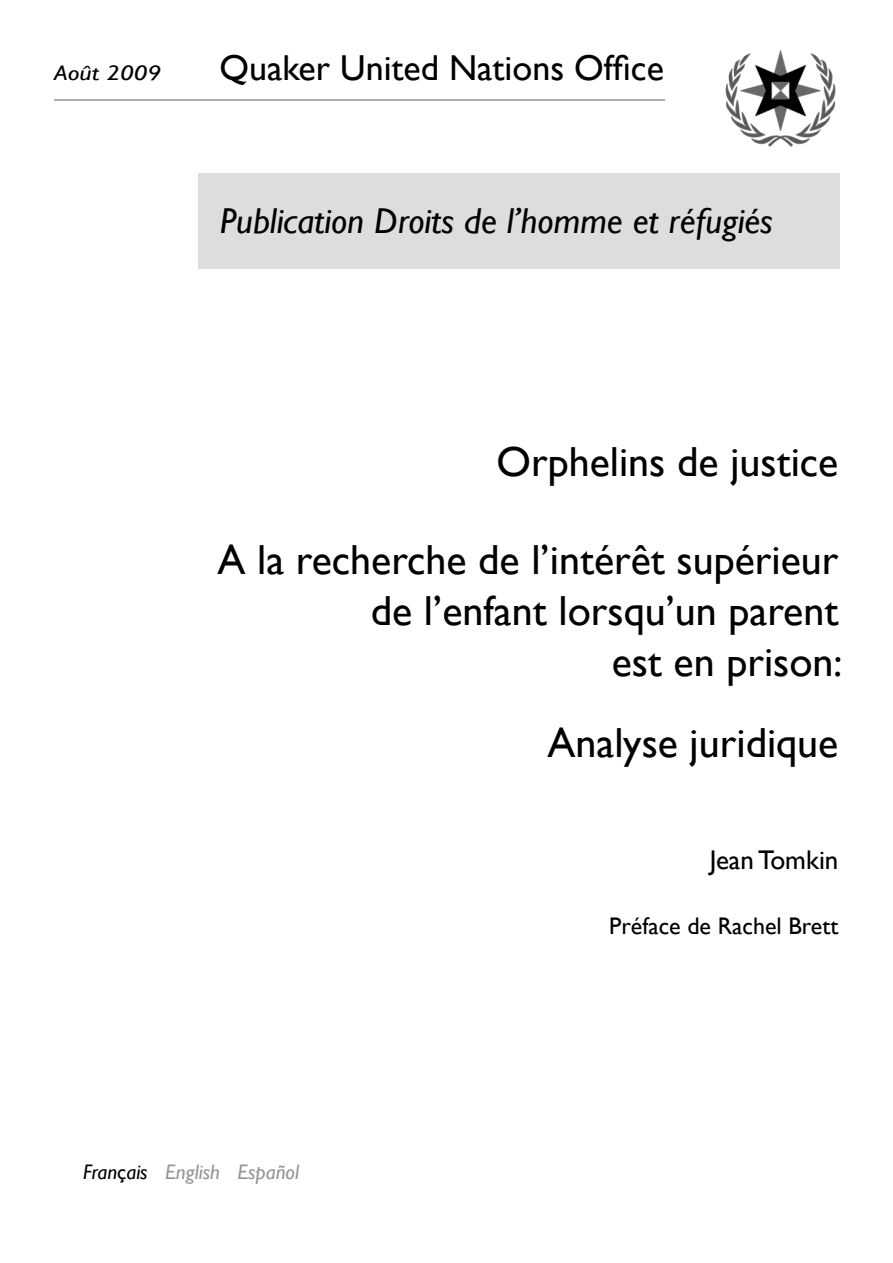
<style>
.page{position:relative;width:893px;height:1263px;background:#fff}
.page>*{position:absolute;margin:0;border:0;box-sizing:border-box;transform-origin:0 0}
.t1{font:42px/51px "Gill Sans";color:#000;text-align:right}
.t2{font:italic 36px "Gill Sans";color:#000}
.t3{font:36px "Gill Sans";color:#000}
.t4{font:27px "Gill Sans";color:#000}
.t5{font:24px "Gill Sans";color:#000}
.t6{font:italic 21px "Gill Sans";color:#939598}
.t7{font:italic 21px "Gill Sans";color:#000;scale:1.25 1}
.s1{font-size:40.5px}
.s2{color:#000}
.s3{font-style:normal;color:#000}
</style>
<div class="page">
<div style="left:199px;top:173px;width:641px;height:96px;background:#dcddde"></div>
<img style="left:725px;top:50px;width:111px;height:97px">
<hr style="left:54px;top:99px;width:611px;height:2px;background:#939598">
<p class="t7" style="left:54px;top:60px;width:87px">Août 2009</p>
<p class="t3" style="left:219px;top:46px;width:446px">Quaker United Nations Office</p>
<p class="t2" style="left:220px;top:201px;width:554px">Publication Droits de l’homme et réfugiés</p>
<p class="t1" style="left:497px;top:436px;width:343px">Orphelins de justice</p>
<p class="t1" style="left:217px;top:534px;width:626px">A la recherche de l’intérêt supérieur de l’enfant lorsqu’un parent<br>est en prison<span class="s1">:</span></p>
<p class="t1" style="left:547px;top:717px;width:292px">Analyse juridique</p>
<p class="t4" style="left:710px;top:844px;width:130px">Jean Tomkin</p>
<p class="t6" style="left:83px;top:1160px;width:217px"><span class="s2">Fran</span><span class="s3">ç</span><span class="s2">ais</span> English Español</p>
<p class="t5" style="left:609px;top:911px;width:231px">Préface de Rachel Brett</p>
</div>
